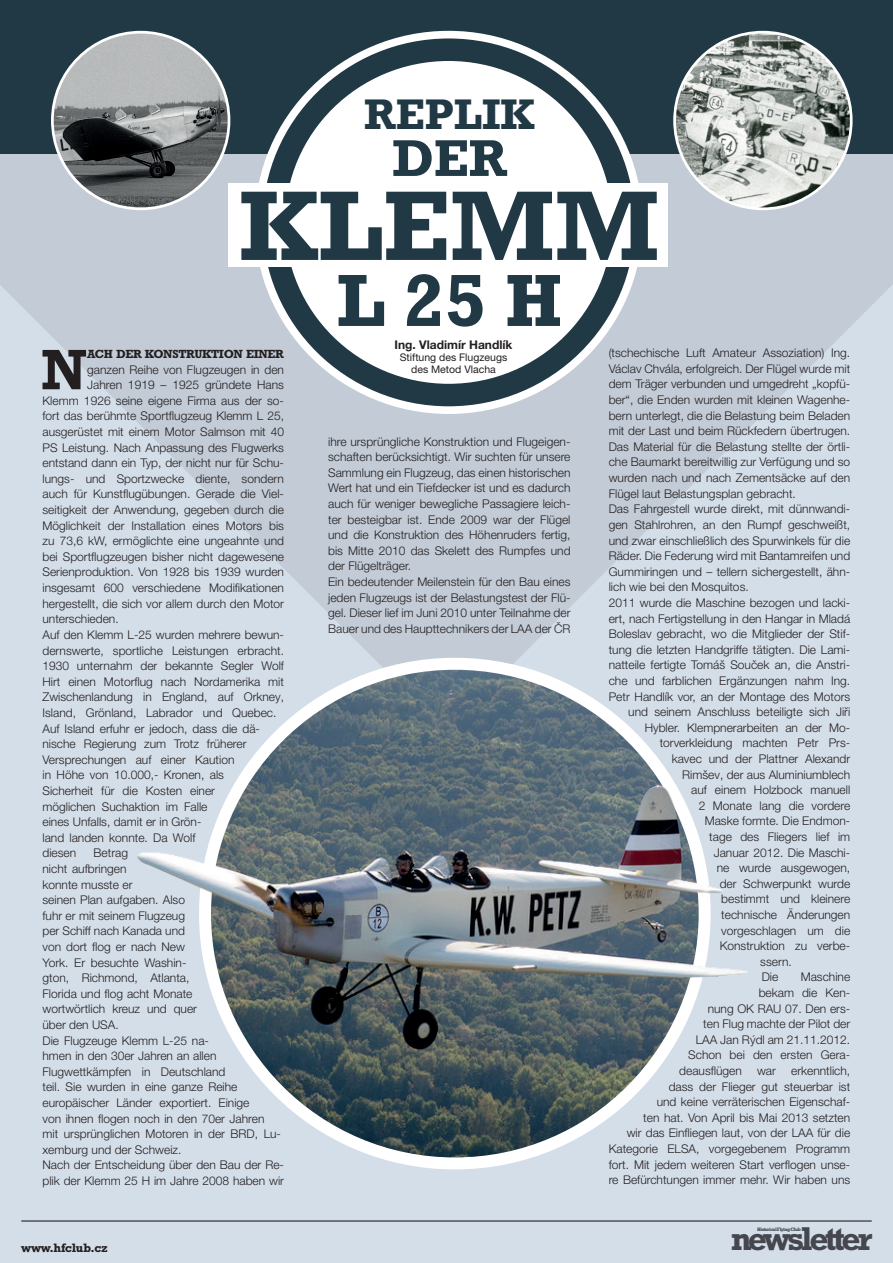
<style>
.page{position:relative;width:893px;height:1263px;background:#d4dee9}
.page>*{position:absolute;margin:0;border:0;box-sizing:border-box;transform-origin:0 0}
.t1{font:700 100.5px "Rockwell CE";color:#213845}
.t2{font:700 75px "Rockwell CE";color:#213845}
.t3{font:700 57.9px "Rockwell CE";color:#231f20}
.t4{font:700 52.5px "Rockwell CE";color:#213845}
.t5{font:700 43.5px "Rockwell CE";color:#213845}
.t6{font:700 33.45px "Rockwell CE";letter-spacing:-.1em;color:#545156}
.t7{font:700 12.45px "Rockwell CE";letter-spacing:-.02em;color:#231f20}
.t8{font:300 12px/15.6px "Helvetica Neue LT Pro";color:#231f20}
.t9{font:700 12px "Rockwell CE";letter-spacing:-.03em;color:#231f20}
.t10{font:700 12px "Helvetica Neue LT Pro";color:#231f20}
.t11{font:10.5px/12px "Helvetica Neue LT Pro";color:#231f20;text-align:center}
.t12{font:700 4.95px "Rockwell CE";letter-spacing:-.1em;color:#545156}
</style>
<div class="page">
<svg style="left:0;top:153px;width:893px;height:511px;fill:#c2cbd6"></svg>
<div style="left:0;top:0;width:893px;height:153px;background:#213845"></div>
<hr style="left:21px;top:1220px;width:851px;height:1px;background:#231f20">
<svg style="left:255px;top:31px;width:388px;height:383px;fill:#fcfcfc"></svg>
<div style="left:274px;top:50px;width:349px;height:345px;background:#fff;border-radius:50%"></div>
<div style="left:263px;top:38px;width:372px;height:368px;border:22px solid #213845;border-radius:50%"></div>
<div style="left:229px;top:183px;width:439px;height:84px;background:#fff"></div>
<img style="left:52px;top:32px;width:177px;height:177px;border-radius:88px">
<img style="left:675px;top:32px;width:176px;height:177px;border-radius:88px">
<img style="left:137px;top:664px;width:611px;height:499px">
<h3 class="t5" style="left:364px;top:90px;width:172px">REPLIK</h3>
<h3 class="t4" style="left:392px;top:128px;width:117px">DER</h3>
<h1 class="t1" style="left:239px;top:168px;width:421px">KLEMM</h1>
<h2 class="t2" style="left:336px;top:257px;width:227px">L 25 H</h2>
<h3 class="t3" style="left:41px;top:336px;width:47px">N</h3>
<p class="t9" style="left:87px;top:347px;width:198px">ACH DER KONSTRUKTION EINER</p>
<p class="t8" style="left:87px;top:361px;width:198px">ganzen Reihe von Flugzeugen in den</p>
<p class="t8" style="left:87px;top:377px;width:198px">Jahren 1919 – 1925 gründete Hans</p>
<p class="t8" style="left:43px;top:393px;width:243px">Klemm 1926 seine eigene Firma aus der so-</p>
<p class="t8" style="left:43px;top:408px;width:243px">fort das berühmte Sportflugzeug Klemm L 25,</p>
<p class="t8" style="left:43px;top:424px;width:243px">ausgerüstet mit einem Motor Salmson mit 40</p>
<p class="t8" style="left:43px;top:439px;width:243px">PS Leistung. Nach Anpassung des Flugwerks</p>
<p class="t8" style="left:43px;top:455px;width:243px">entstand dann ein Typ, der nicht nur für Schu-</p>
<p class="t8" style="left:43px;top:471px;width:243px">lungs- und Sportzwecke diente, sondern</p>
<p class="t8" style="left:43px;top:486px;width:243px">auch für Kunstflugübungen. Gerade die Viel-</p>
<p class="t8" style="left:43px;top:502px;width:243px">seitigkeit der Anwendung, gegeben durch die</p>
<p class="t8" style="left:43px;top:517px;width:243px">Möglichkeit der Installation eines Motors bis</p>
<p class="t8" style="left:43px;top:533px;width:243px">zu 73,6 kW, ermöglichte eine ungeahnte und</p>
<p class="t8" style="left:43px;top:549px;width:243px">bei Sportflugzeugen bisher nicht dagewesene</p>
<p class="t8" style="left:43px;top:564px;width:243px">Serienproduktion. Von 1928 bis 1939 wurden</p>
<p class="t8" style="left:43px;top:580px;width:243px">insgesamt 600 verschiedene Modifikationen</p>
<p class="t8" style="left:43px;top:595px;width:243px">hergestellt, die sich vor allem durch den Motor</p>
<p class="t8" style="left:43px;top:611px;width:78px">unterschieden.</p>
<p class="t8" style="left:43px;top:627px;width:243px">Auf den Klemm L-25 wurden mehrere bewun-</p>
<p class="t8" style="left:43px;top:642px;width:243px">dernswerte, sportliche Leistungen erbracht.</p>
<p class="t8" style="left:43px;top:658px;width:243px">1930 unternahm der bekannte Segler Wolf</p>
<p class="t8" style="left:43px;top:673px;width:243px">Hirt einen Motorflug nach Nordamerika mit</p>
<p class="t8" style="left:43px;top:689px;width:243px">Zwischenlandung in England, auf Orkney,</p>
<p class="t8" style="left:43px;top:705px;width:235px">Island, Grönland, Labrador und Quebec.</p>
<p class="t8" style="left:43px;top:720px;width:219px">Auf Island erfuhr er jedoch, dass die dä-</p>
<p class="t8" style="left:43px;top:736px;width:205px">nische Regierung zum Trotz früherer</p>
<p class="t8" style="left:43px;top:751px;width:193px">Versprechungen auf einer Kaution</p>
<p class="t8" style="left:43px;top:767px;width:183px">in Höhe von 10.000,- Kronen, als</p>
<p class="t8" style="left:43px;top:783px;width:174px">Sicherheit für die Kosten einer</p>
<p class="t8" style="left:43px;top:798px;width:167px">möglichen Suchaktion im Falle</p>
<p class="t8" style="left:43px;top:814px;width:160px">eines Unfalls, damit er in Grön-</p>
<p class="t8" style="left:43px;top:829px;width:155px">land landen konnte. Da Wolf</p>
<p class="t8" style="left:43px;top:845px;width:35px">diesen</p>
<p class="t8" style="left:43px;top:845px;width:243px;text-indent:51px">Betrag<br>nicht aufbringen<br>konnte musste er<br>seinen Plan aufgaben. Also<br>fuhr er mit seinem Flugzeug<br>per Schiff nach Kanada und<br>von dort flog er nach New<br>York. Er besuchte Washin-<br>gton, Richmond, Atlanta,<br>Florida und flog acht Monate<br>wortwörtlich kreuz und quer<br>über den USA.<br>Die Flugzeuge Klemm L-25 na-<br>hmen in den 30er Jahren an allen<br>Flugwettkämpfen in Deutschland<br>teil. Sie wurden in eine ganze Reihe europäischer Länder exportiert. Einige<br>von ihnen flogen noch in den 70er Jahren<br>mit ursprünglichen Motoren in der BRD, Lu&shy;xemburg und der Schweiz.<br>Nach der Entscheidung über den Bau der Re&shy;plik der Klemm 25 H im Jahre 2008 haben wir</p>
<p class="t7" style="left:21px;top:1240px;width:88px">www.hfclub.cz</p>
<p class="t10" style="left:395px;top:337px;width:119px">Ing. Vladimír Handlík</p>
<p class="t11" style="left:400px;top:351px;width:109px">Stiftung des Flugzeugs des Metod Vlacha</p>
<p class="t8" style="left:328px;top:433px;width:244px">ihre ursprüngliche Konstruktion und Flugeigen&shy;schaften berücksichtigt. Wir suchten für unsere Sammlung ein Flugzeug, das einen historischen Wert hat und ein Tiefdecker ist und es dadurch auch für weniger bewegliche Passagiere leich&shy;ter besteigbar ist. Ende 2009 war der Flügel und die Konstruktion des Höhenruders fertig, bis Mitte 2010 das Skelett des Rumpfes und der Flügelträger.<br>Ein bedeutender Meilenstein für den Bau eines jeden Flugzeugs ist der Belastungstest der Flü&shy;gel. Dieser lief im Juni 2010 unter Teilnahme der Bauer und des Haupttechnikers der LAA der ČR</p>
<p class="t8" style="left:609px;top:345px;width:243px">(tschechische Luft Amateur Assoziation) Ing.</p>
<p class="t8" style="left:609px;top:361px;width:243px">Václav Chvála, erfolgreich. Der Flügel wurde mit</p>
<p class="t8" style="left:609px;top:376px;width:243px">dem Träger verbunden und umgedreht „kopfü-</p>
<p class="t8" style="left:609px;top:392px;width:243px">ber“, die Enden wurden mit kleinen Wagenhe-</p>
<p class="t8" style="left:609px;top:407px;width:243px">bern unterlegt, die die Belastung beim Beladen</p>
<p class="t8" style="left:609px;top:423px;width:243px">mit der Last und beim Rückfedern übertrugen.</p>
<p class="t8" style="left:609px;top:439px;width:243px">Das Material für die Belastung stellte der örtli-</p>
<p class="t8" style="left:609px;top:454px;width:243px">che Baumarkt bereitwillig zur Verfügung und so</p>
<p class="t8" style="left:609px;top:470px;width:243px">wurden nach und nach Zementsäcke auf den</p>
<p class="t8" style="left:609px;top:485px;width:189px">Flügel laut Belastungsplan gebracht.</p>
<p class="t8" style="left:609px;top:501px;width:243px">Das Fahrgestell wurde direkt, mit dünnwandi-</p>
<p class="t8" style="left:609px;top:517px;width:243px">gen Stahlrohren, an den Rumpf geschweißt,</p>
<p class="t8" style="left:609px;top:532px;width:243px">und zwar einschließlich des Spurwinkels für die</p>
<p class="t8" style="left:609px;top:548px;width:243px">Räder. Die Federung wird mit Bantamreifen und</p>
<p class="t8" style="left:609px;top:563px;width:243px">Gummiringen und – tellern sichergestellt, ähn-</p>
<p class="t8" style="left:609px;top:579px;width:142px">lich wie bei den Mosquitos.</p>
<p class="t8" style="left:609px;top:595px;width:243px">2011 wurde die Maschine bezogen und lacki-</p>
<p class="t8" style="left:609px;top:610px;width:243px">ert, nach Fertigstellung in den Hangar in Mladá</p>
<p class="t8" style="left:609px;top:626px;width:243px">Boleslav gebracht, wo die Mitglieder der Stif-</p>
<p class="t8" style="left:609px;top:641px;width:243px">tung die letzten Handgriffe tätigten. Die Lami-</p>
<p class="t8" style="left:609px;top:657px;width:243px">natteile fertigte Tomáš Souček an, die Anstri-</p>
<p class="t8" style="left:609px;top:673px;width:243px">che und farblichen Ergänzungen nahm Ing.</p>
<p class="t8" style="left:609px;top:688px;width:243px">Petr Handlík vor, an der Montage des Motors</p>
<p class="t8" style="left:628px;top:704px;width:224px">und seinem Anschluss beteiligte sich Jiři</p>
<p class="t8" style="left:645px;top:719px;width:207px">Hybler. Klempnerarbeiten an der Mo-</p>
<p class="t8" style="left:660px;top:735px;width:192px">torverkleidung machten Petr Prs-</p>
<p class="t8" style="left:672px;top:751px;width:180px">kavec und der Plattner Alexandr</p>
<p class="t8" style="left:682px;top:766px;width:170px">Rimšev, der aus Aluminiumblech</p>
<p class="t8" style="left:691px;top:782px;width:161px">auf einem Holzbock manuell</p>
<p class="t8" style="left:699px;top:797px;width:153px">2 Monate lang die vordere</p>
<p class="t8" style="left:705px;top:813px;width:147px">Maske formte. Die Endmon-</p>
<p class="t8" style="left:709px;top:829px;width:143px">tage des Fliegers lief im</p>
<p class="t8" style="left:714px;top:844px;width:138px">Januar 2012. Die Maschi-</p>
<p class="t8" style="left:717px;top:860px;width:135px">ne wurde ausgewogen,</p>
<p class="t8" style="left:720px;top:875px;width:132px">der Schwerpunkt wurde</p>
<p class="t8" style="left:721px;top:891px;width:130px">bestimmt und kleinere</p>
<p class="t8" style="left:721px;top:907px;width:130px">technische Änderungen</p>
<p class="t8" style="left:721px;top:922px;width:130px">vorgeschlagen um die</p>
<p class="t8" style="left:720px;top:938px;width:132px">Konstruktion zu verbe-</p>
<p class="t8" style="left:760px;top:953px;width:33px">ssern.</p>
<p class="t8" style="left:762px;top:969px;width:18px">Die</p>
<p class="t8" style="left:801px;top:969px;width:51px">Maschine</p>
<p class="t8" style="left:759px;top:985px;width:93px">bekam die Ken-</p>
<p class="t8" style="left:708px;top:1000px;width:144px">nung OK RAU 07. Den ers-</p>
<p class="t8" style="left:703px;top:1016px;width:148px">ten Flug machte der Pilot der</p>
<p class="t8" style="left:696px;top:1031px;width:156px">LAA Jan Rýdl am 21.11.2012.</p>
<p class="t8" style="left:688px;top:1047px;width:163px">Schon bei den ersten Gera-</p>
<p class="t8" style="left:679px;top:1063px;width:64px">deausflügen</p>
<p class="t8" style="left:757px;top:1063px;width:20px">war</p>
<p class="t8" style="left:609px;top:1063px;width:243px;text-align:right">erkenntlich,<br>dass der Flieger gut steuerbar ist<br>und keine verräterischen Eigenschaf-<br>ten hat. Von April bis Mai 2013 setzten<br>wir das Einfliegen laut, von der LAA für die Kategorie ELSA, vorgegebenem Programm fort. Mit jedem weiteren Start verflogen unse&shy;re Befürchtungen immer mehr. Wir haben uns</p>
<h3 class="t6" style="left:730px;top:1219px;width:144px">newsletter</h3>
<p class="t12" style="left:757px;top:1226px;width:45px">Historical Flying Club</p>
</div>
